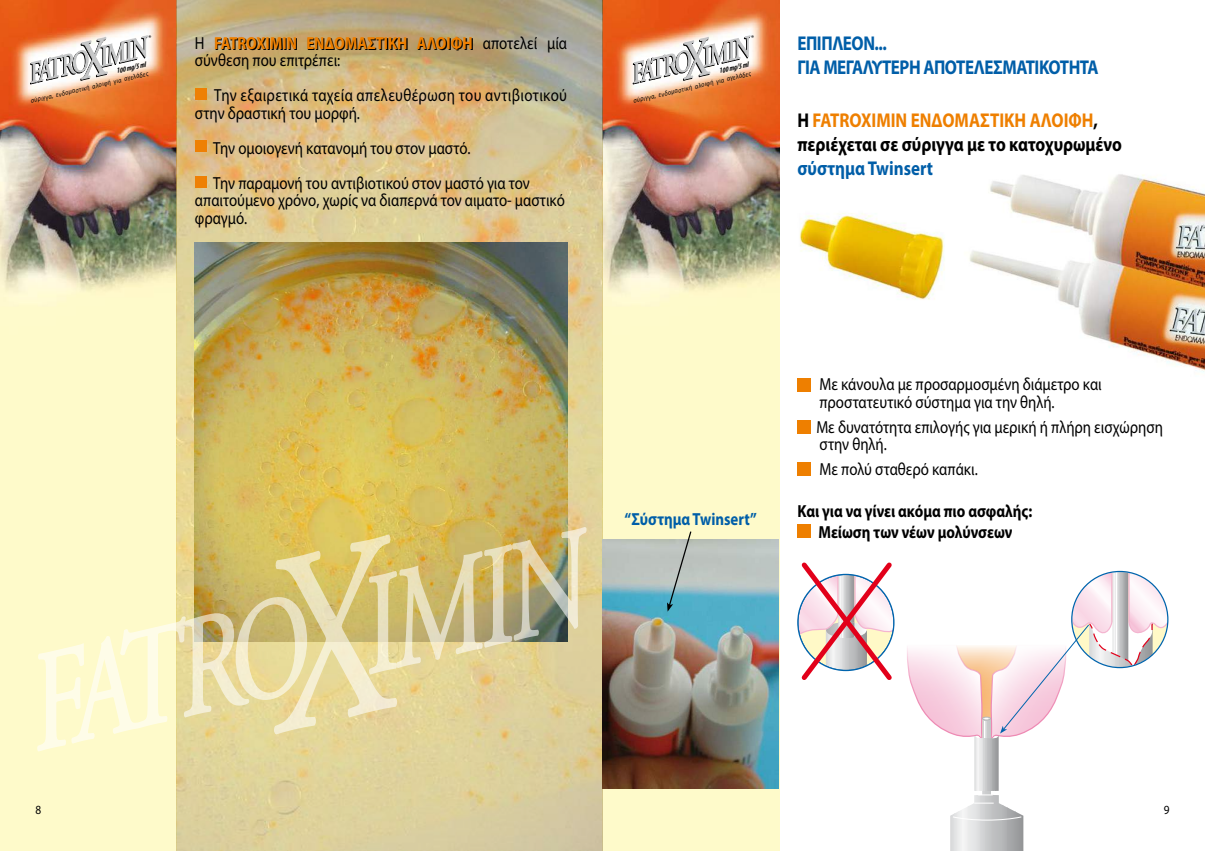
<style>
.page{position:relative;width:1205px;height:851px;background:#fff}
.page>*{position:absolute;margin:0;border:0;box-sizing:border-box;transform-origin:0 0}
.t1{font:700 20px/24px "Myriad Pro";color:#000;scale:.85 1}
.t2{font:700 20px/24px "Myriad Pro";letter-spacing:-.025em;color:#005ea8;scale:.85 1}
.t3{font:700 20px "Myriad Pro";color:#005ea8;scale:.85 1}
.t4{font:17.5px/17.5px "Myriad Pro";color:#000;scale:.85 1}
.t5{font:17.5px/17.5px "Myriad Pro";letter-spacing:.025em;color:#000;scale:.85 1}
.t6{font:700 17.5px/21px "Myriad Pro";color:#000;text-align:center;scale:.85 1}
.t7{font:700 17.5px "Myriad Pro";color:#005ea8;scale:.85 1}
.t8{font:12.5px "Myriad Pro";color:#000;scale:.9 1}
.t9{font:italic 700 condensed 7.5px "Myriad Pro";color:#000;scale:.95 1}
.t10{font:italic 6.88px "Myriad Pro";color:#000;scale:.85 1}
.t11{font:600 6.75px "Myriad Pro";color:#000}
.s1{font-weight:700}
.s2{color:#ee7f00}
</style>
<div class="page">
<img style="left:0;top:0;width:779px;height:850px">
<svg style="left:30px;top:0;width:118px;height:86px"></svg>
<svg style="left:632px;top:0;width:119px;height:86px"></svg>
<img style="left:799px;top:174px;width:406px;height:198px">
<img style="left:195px;top:242px;width:372px;height:283px">
<svg style="left:907px;top:571px;width:261px;height:279px"></svg>
<svg style="left:797px;top:562px;width:98px;height:118px"></svg>
<img style="left:602px;top:539px;width:176px;height:249px">
<svg style="left:667px;top:530px;width:25px;height:81px;background:#9fb9b7"></svg>
<svg style="left:36px;top:525px;width:552px;height:227px;background:#e3d69d"></svg>
<div style="left:797px;top:378px;width:14px;height:13px;background:#ee7f00"></div>
<div style="left:797px;top:419px;width:14px;height:14px;background:#ee7f00"></div>
<div style="left:797px;top:462px;width:14px;height:14px;background:#ee7f00"></div>
<div style="left:797px;top:524px;width:14px;height:14px;background:#ee7f00"></div>
<div style="left:195px;top:89px;width:11px;height:11px;background:#ee8004"></div>
<div style="left:195px;top:140px;width:11px;height:12px;background:#ee8004"></div>
<div style="left:195px;top:176px;width:11px;height:11px;background:#ee8004"></div>
<p class="t11" style="left:148px;top:34px;width:4px">®</p>
<p class="t9" style="left:115px;top:66px;width:33px;rotate:-13deg">100 mg/5 ml</p>
<p class="t10" style="left:30px;top:97px;width:143px;rotate:-13deg">σύριγγα, ενδομαστική αλοιφή για αγελάδες</p>
<p class="t4" style="left:195px;top:36px;width:439px;line-height:16.1px;text-indent:20px"><span class="s1">FATROXIMIN ΕΝΔΟΜΑΣΤΙΚΗ ΑΛΟΙΦΗ</span> αποτελεί μία σύνθεση που επιτρέπει:</p>
<p class="t5" style="left:195px;top:87px;width:439px;text-indent:19px">Την εξαιρετικά ταχεία απελευθέρωση του αντιβιοτικού στην δραστική του μορφή.</p>
<p class="t4" style="left:213px;top:131px;width:374px;line-height:35px">Την ομοιογενή κατανομή του στον μαστό.<br>Την παραμονή του αντιβιοτικού στον μαστό για τον</p>
<p class="t4" style="left:195px;top:192px;width:437px">απαιτούμενο χρόνο, χωρίς να διαπερνά τον αιματο- μαστικό φραγμό.</p>
<p class="t4" style="left:195px;top:34px;width:13px">H</p>
<p class="t11" style="left:751px;top:34px;width:4px">®</p>
<p class="t9" style="left:718px;top:66px;width:33px;rotate:-13deg">100 mg/5 ml</p>
<p class="t10" style="left:632px;top:97px;width:143px;rotate:-13deg">σύριγγα, ενδομαστική αλοιφή για αγελάδες</p>
<p class="t2" style="left:797px;top:32px;width:356px">ΕΠΙΠΛΕΟΝ...<br>ΓΙΑ ΜΕΓΑΛΥΤΕΡΗ ΑΠΟΤΕΛΕΣΜΑΤΙΚΟΤΗΤΑ</p>
<p class="t1" style="left:797px;top:109px;width:383px">H <span class="s2">FATROXIMIN ΕΝΔΟΜΑΣΤΙΚΗ ΑΛΟΙΦΗ</span>, περιέχεται σε σύριγγα με το κατοχυρωμένο</p>
<p class="t3" style="left:797px;top:157px;width:161px">σύστημα Twinsert</p>
<p class="t7" style="left:625px;top:509px;width:157px">“Σύστημα Twinsert”</p>
<p class="t4" style="left:819px;top:376px;width:333px">Με κάνουλα με προσαρμοσμένη διάμετρο και προστατευτικό σύστημα για την θηλή.</p>
<p class="t4" style="left:816px;top:418px;width:409px">Με δυνατότητα επιλογής για μερική ή πλήρη εισχώρηση στην θηλή.</p>
<p class="t4" style="left:819px;top:461px;width:188px">Με πολύ σταθερό καπάκι.</p>
<p class="t6" style="left:797px;top:501px;width:278px">Και για να γίνει ακόμα πιο ασφαλής:<br>Μείωση των νέων μολύνσεων</p>
<p class="t8" style="left:35px;top:803px;width:8px">8</p>
<p class="t8" style="left:1164px;top:803px;width:8px">9</p>
</div>
